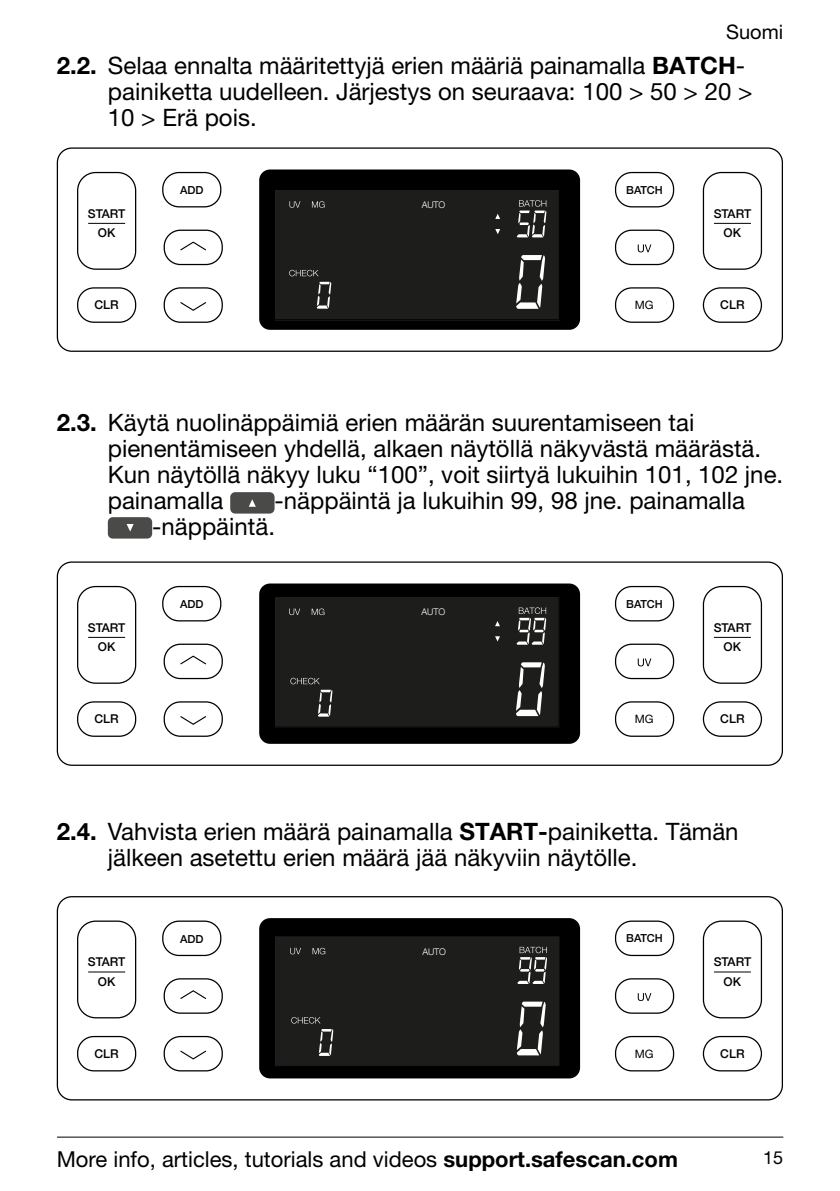
<style>
.page{position:relative;width:840px;height:1191px;background:#fff}
.page>*{position:absolute;margin:0;border:0;box-sizing:border-box;transform-origin:0 0}
.t1{font:24px/26px "Helvetica Neue LT Std";color:#000}
.t2{font:22px "Helvetica Neue LT Std";color:#000}
.t3{font:20px "Helvetica Neue LT Std";color:#000}
.t4{font:18px "Helvetica Neue LT Std";color:#000}
.t5{font:500 12.2px/19.8px "Helvetica Neue";color:#000;text-align:center}
.t6{font:11.6px "Helvetica Neue LT Std";color:#000}
.t7{font:500 11px "Helvetica Neue";color:#000}
.t8{font:300 9.2px "Helvetica Neue";letter-spacing:-.01em;color:#fff}
.s1{font-family:"Helvetica Neue LT Pro";font-weight:700}
.s2{font-weight:700}
</style>
<div class="page">
<hr style="left:57px;top:1136px;width:725px;height:1px;background:#000">
<div style="left:230px;top:492px;width:44px;height:21px;background:#4a4a49;border-radius:5px"></div>
<svg style="left:248px;top:499px;width:8px;height:8px"></svg>
<div style="left:108px;top:517px;width:44px;height:21px;background:#4a4a49;border-radius:5px"></div>
<svg style="left:126px;top:524px;width:8px;height:7px"></svg>
<svg style="left:56px;top:896px;width:727px;height:205px"></svg>
<svg style="left:701px;top:920px;width:61px;height:152px"></svg>
<hr style="left:713px;top:971px;width:37px;height:1px;background:#000">
<svg style="left:614px;top:920px;width:60px;height:152px"></svg>
<svg style="left:56px;top:561px;width:727px;height:205px"></svg>
<svg style="left:701px;top:585px;width:61px;height:152px"></svg>
<hr style="left:713px;top:637px;width:37px;height:1px;background:#000">
<svg style="left:614px;top:585px;width:60px;height:152px"></svg>
<svg style="left:56px;top:147px;width:727px;height:205px"></svg>
<svg style="left:701px;top:171px;width:61px;height:152px"></svg>
<hr style="left:713px;top:223px;width:37px;height:1px;background:#000">
<svg style="left:614px;top:171px;width:60px;height:152px"></svg>
<div style="left:275px;top:936px;width:285px;height:131px;background:#1d1d1b"></div>
<svg style="left:516px;top:1001px;width:29px;height:54px"></svg>
<svg style="left:312px;top:947px;width:13px;height:7px"></svg>
<svg style="left:290px;top:947px;width:11px;height:7px"></svg>
<hr style="left:559px;top:935px;width:1px;height:131px;background:#000">
<hr style="left:275px;top:1065px;width:284px;height:1px;background:#000">
<hr style="left:275px;top:935px;width:284px;height:1px;background:#000">
<svg style="left:517px;top:946px;width:29px;height:38px"></svg>
<svg style="left:318px;top:1029px;width:15px;height:27px"></svg>
<svg style="left:291px;top:1017px;width:29px;height:6px"></svg>
<div style="left:275px;top:190px;width:284px;height:130px;background:#1d1d1b"></div>
<svg style="left:516px;top:255px;width:28px;height:54px"></svg>
<svg style="left:312px;top:201px;width:12px;height:7px"></svg>
<svg style="left:289px;top:201px;width:11px;height:7px"></svg>
<svg style="left:495px;top:214px;width:5px;height:5px"></svg>
<svg style="left:495px;top:229px;width:5px;height:5px"></svg>
<hr style="left:558px;top:189px;width:1px;height:131px;background:#000">
<hr style="left:275px;top:319px;width:284px;height:1px;background:#000">
<hr style="left:275px;top:189px;width:284px;height:1px;background:#000">
<svg style="left:516px;top:200px;width:30px;height:37px"></svg>
<svg style="left:316px;top:282px;width:15px;height:27px"></svg>
<svg style="left:289px;top:270px;width:29px;height:6px"></svg>
<div style="left:275px;top:597px;width:284px;height:130px;background:#1d1d1b"></div>
<svg style="left:516px;top:662px;width:28px;height:54px"></svg>
<svg style="left:311px;top:608px;width:13px;height:7px"></svg>
<svg style="left:289px;top:608px;width:11px;height:7px"></svg>
<svg style="left:495px;top:621px;width:4px;height:5px"></svg>
<svg style="left:495px;top:636px;width:4px;height:5px"></svg>
<hr style="left:558px;top:596px;width:1px;height:131px;background:#000">
<hr style="left:275px;top:726px;width:284px;height:1px;background:#000">
<hr style="left:275px;top:596px;width:284px;height:1px;background:#000">
<svg style="left:516px;top:607px;width:30px;height:37px"></svg>
<svg style="left:290px;top:678px;width:42px;height:38px"></svg>
<div style="left:622px;top:1049px;width:43px;height:10px;background:#fff"></div>
<div style="left:622px;top:715px;width:43px;height:10px;background:#fff"></div>
<div style="left:622px;top:301px;width:43px;height:10px;background:#fff"></div>
<p class="t3" style="left:725px;top:20px;width:59px">Suomi</p>
<p class="t1" style="left:108px;top:52px;width:645px;text-indent:-51px"><span class="s1">2.2.</span> Selaa ennalta määritettyjä erien määriä painamalla <span class="s1">BATCH&shy;</span>painiketta uudelleen. Järjestys on seuraava: 100 &gt; 50 &gt; 20 &gt;<br>10 &gt; Erä pois.</p>
<p class="t5" style="left:88px;top:202px;width:39px">START<br>OK</p>
<p class="t7" style="left:180px;top:181px;width:25px">ADD</p>
<p class="t8" style="left:421px;top:197px;width:25px">AUTO</p>
<p class="t7" style="left:626px;top:181px;width:38px">BATCH</p>
<p class="t5" style="left:713px;top:202px;width:39px">START<br>OK</p>
<p class="t5" style="left:94px;top:294px;width:26px">CLR</p>
<p class="t5" style="left:720px;top:294px;width:26px">CLR</p>
<p class="t6" style="left:634px;top:298px;width:20px">MG</p>
<p class="t7" style="left:622px;top:298px;width:44px">DETECT</p>
<p class="t1" style="left:108px;top:409px;width:676px;text-indent:-51px"><span class="s1">2.3.</span> Käytä nuolinäppäimiä erien määrän suurentamiseen tai pienentämiseen yhdellä, alkaen näytöllä näkyvästä määrästä.<br>Kun näytöllä näkyy luku “100”, voit siirtyä lukuihin 101, 102 jne. painamalla</p>
<p class="t1" style="left:152px;top:487px;width:594px;text-indent:122px">-näppäintä ja lukuihin 99, 98 jne. painamalla -näppäintä.</p>
<p class="t5" style="left:88px;top:616px;width:39px">START<br>OK</p>
<p class="t7" style="left:180px;top:595px;width:25px">ADD</p>
<p class="t8" style="left:421px;top:604px;width:25px">AUTO</p>
<p class="t7" style="left:626px;top:595px;width:38px">BATCH</p>
<p class="t5" style="left:713px;top:616px;width:39px">START<br>OK</p>
<p class="t5" style="left:94px;top:708px;width:26px">CLR</p>
<p class="t5" style="left:720px;top:708px;width:26px">CLR</p>
<p class="t6" style="left:634px;top:712px;width:20px">MG</p>
<p class="t7" style="left:622px;top:711px;width:44px">DETECT</p>
<p class="t1" style="left:108px;top:817px;width:632px;text-indent:-51px"><span class="s1">2.4.</span> Vahvista erien määrä painamalla <span class="s1">START-</span>painiketta. Tämän jälkeen asetettu erien määrä jää näkyviin näytölle.</p>
<p class="t5" style="left:88px;top:951px;width:39px">START<br>OK</p>
<p class="t7" style="left:180px;top:930px;width:25px">ADD</p>
<p class="t8" style="left:422px;top:944px;width:25px">AUTO</p>
<p class="t7" style="left:626px;top:929px;width:38px">BATCH</p>
<p class="t5" style="left:713px;top:951px;width:39px">START<br>OK</p>
<p class="t5" style="left:94px;top:1042px;width:26px">CLR</p>
<p class="t5" style="left:720px;top:1042px;width:26px">CLR</p>
<p class="t6" style="left:634px;top:1046px;width:20px">MG</p>
<p class="t7" style="left:622px;top:1046px;width:44px">DETECT</p>
<p class="t2" style="left:57px;top:1146px;width:622px">More info, articles, tutorials and videos <span class="s2">support.safescan.com</span></p>
<p class="t4" style="left:762px;top:1147px;width:22px">15</p>
</div>
